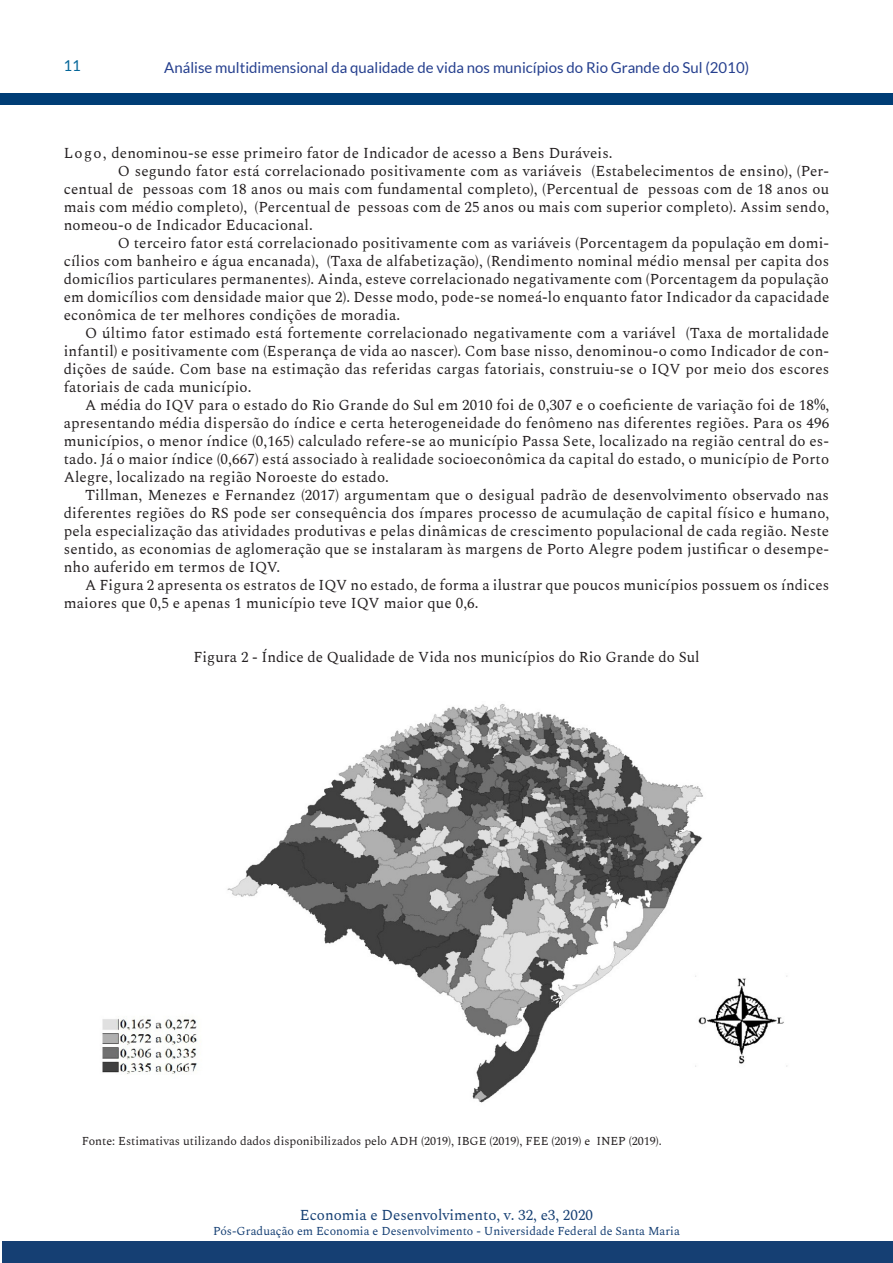
<style>
.page{position:relative;width:893px;height:1263px;background:#fff}
.page>*{position:absolute;margin:0;border:0;box-sizing:border-box;transform-origin:0 0}
.TextoCORRIDO{font:15px/18px "Spectral";letter-spacing:.01em;color:#231f20;text-align:justify}
.t1{font:15px "Lato";color:#253f8e}
.Título_FIGURA{font:15px "Spectral";color:#231f20}
.t2{font:15px "Spectral";color:#153f73}
.t3{font:15px "Lato";color:#056699}
.NotadeRODAPÉ{font:12px "Spectral";color:#231f20}
.t4{font:12px "Spectral";color:#153f73}
</style>
<div class="page">
<div style="left:0;top:94px;width:893px;height:11px;background:#003d75"></div>
<div style="left:2px;top:1242px;width:891px;height:21px;background:#153f73"></div>
<img style="left:102px;top:704px;width:685px;height:399px">
<p class="t3" style="left:63px;top:57px;width:19px">11</p>
<p class="t1" style="left:164px;top:59px;width:586px">Análise multidimensional da qualidade de vida nos municípios do Rio Grande do Sul (2010)</p>
<p class="TextoCORRIDO" style="left:64px;top:143px;width:550px">Logo, denominou-se esse primeiro fator de Indicador de acesso a Bens Duráveis.</p>
<p class="TextoCORRIDO" style="left:64px;top:161px;width:767px;text-indent:54px">O segundo fator está correlacionado positivamente com as variáveis (Estabelecimentos de ensino), (Per&shy;centual de pessoas com 18 anos ou mais com fundamental completo), (Percentual de pessoas com de 18 anos ou mais com médio completo), (Percentual de pessoas com de 25 anos ou mais com superior completo). Assim sendo, nomeou-o de Indicador Educacional.</p>
<p class="TextoCORRIDO" style="left:64px;top:233px;width:767px;text-indent:54px">O terceiro fator está correlacionado positivamente com as variáveis (Porcentagem da população em domi&shy;cílios com banheiro e água encanada), (Taxa de alfabetização), (Rendimento nominal médio mensal per capita dos domicílios particulares permanentes). Ainda, esteve correlacionado negativamente com (Porcentagem da população em domicílios com densidade maior que 2). Desse modo, pode-se nomeá-lo enquanto fator Indicador da capacidade econômica de ter melhores condições de moradia.</p>
<p class="TextoCORRIDO" style="left:64px;top:323px;width:767px;text-indent:21px">O último fator estimado está fortemente correlacionado negativamente com a variável (Taxa de mortalidade infantil) e positivamente com (Esperança de vida ao nascer). Com base nisso, denominou-o como Indicador de con&shy;dições de saúde. Com base na estimação das referidas cargas fatoriais, construiu-se o IQV por meio dos escores fatoriais de cada município.</p>
<p class="TextoCORRIDO" style="left:64px;top:395px;width:767px;text-indent:21px">A média do IQV para o estado do Rio Grande do Sul em 2010 foi de 0,307 e o coeficiente de variação foi de 18%, apresentando média dispersão do índice e certa heterogeneidade do fenômeno nas diferentes regiões. Para os 496 municípios, o menor índice (0,165) calculado refere-se ao município Passa Sete, localizado na região central do es&shy;tado. Já o maior índice (0,667) está associado à realidade socioeconômica da capital do estado, o município de Porto Alegre, localizado na região Noroeste do estado.</p>
<p class="TextoCORRIDO" style="left:64px;top:485px;width:767px;text-indent:21px">Tillman, Menezes e Fernandez (2017) argumentam que o desigual padrão de desenvolvimento observado nas diferentes regiões do RS pode ser consequência dos ímpares processo de acumulação de capital físico e humano, pela especialização das atividades produtivas e pelas dinâmicas de crescimento populacional de cada região. Neste sentido, as economias de aglomeração que se instalaram às margens de Porto Alegre podem justificar o desempe&shy;nho auferido em termos de IQV.</p>
<p class="TextoCORRIDO" style="left:64px;top:575px;width:767px;text-indent:21px">A Figura 2 apresenta os estratos de IQV no estado, de forma a ilustrar que poucos municípios possuem os índices maiores que 0,5 e apenas 1 município teve IQV maior que 0,6.</p>
<p class="Título_FIGURA" style="left:193px;top:646px;width:508px">Figura 2 - Índice de Qualidade de Vida nos municípios do Rio Grande do Sul</p>
<p class="NotadeRODAPÉ" style="left:82px;top:1132px;width:581px">Fonte: Estimativas utilizando dados disponibilizados pelo ADH (2019), IBGE (2019), FEE (2019) e INEP (2019).</p>
<p class="t2" style="left:300px;top:1204px;width:294px">Economia e Desenvolvimento, v. 32, e3, 2020</p>
<p class="t4" style="left:213px;top:1222px;width:468px">Pós-Graduação em Economia e Desenvolvimento - Universidade Federal de Santa Maria</p>
</div>
